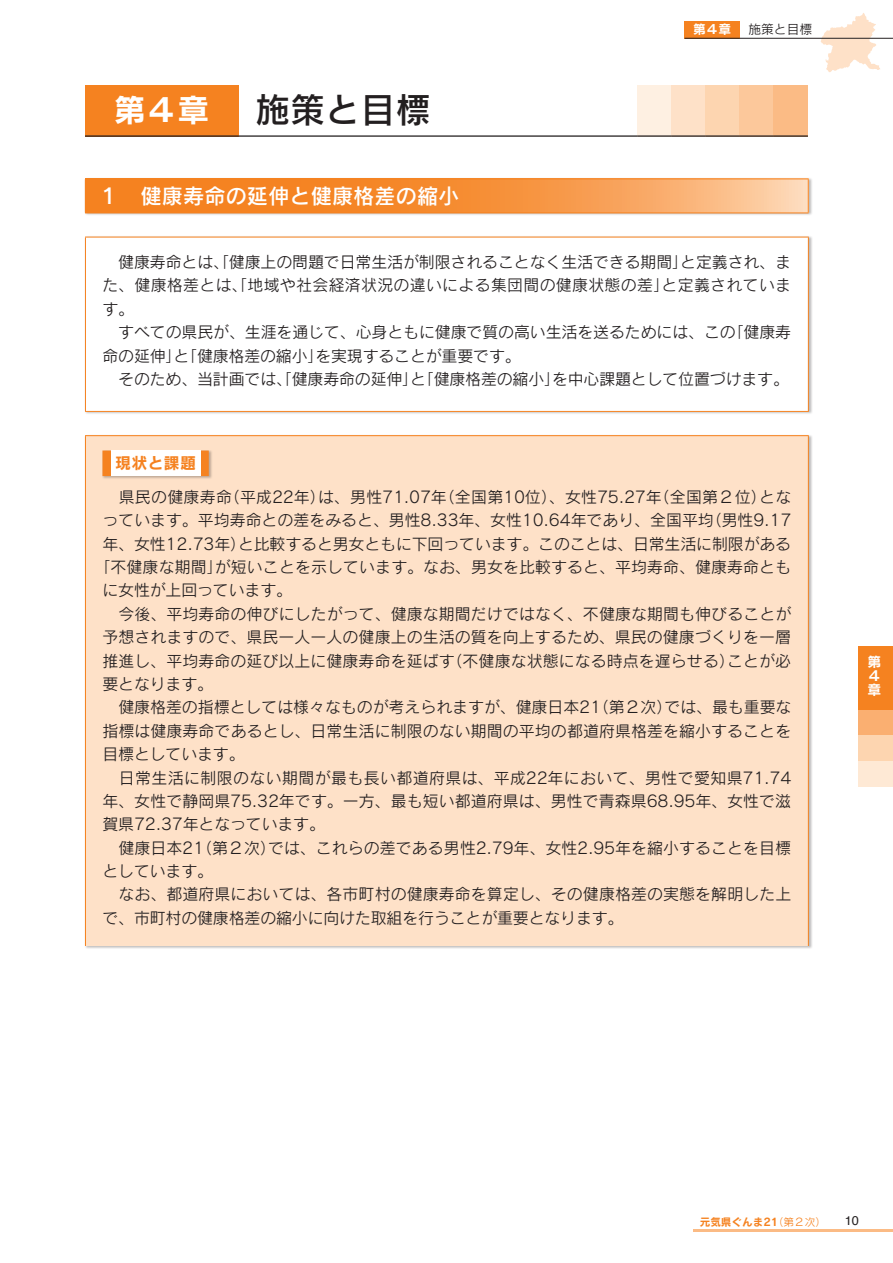
<style>
.page{position:relative;width:893px;height:1263px;background:#fff}
.page>*{position:absolute;margin:0;border:0;box-sizing:border-box;transform-origin:0 0}
.t1{font:35.1px "Rodin Pro DB";color:#231f20}
.t2{font:31.95px "Rodin Pro B";color:#fff}
.t3{font:21.3px "Rodin Pro DB";color:#fff}
.t4{font:15.9px/23.4px "Rodin Pro M";letter-spacing:.005em;color:#231f20}
.t5{font:15.9px "Rodin Pro M";letter-spacing:.025em;color:#231f20}
.t6{font:15.9px "Rodin Pro B";letter-spacing:.015em;color:#f58220}
.t7{font:13.8px/13.8px "Rodin Pro B";color:#fff;text-align:justify}
.t8{font:12.75px "Rodin Pro M";color:#231f20}
.t9{font:12.75px "Rodin Pro B";color:#fff}
.t10{font:12.75px "Helvetica";color:#231f20}
.t11{font:10.65px "Rodin Pro B";color:#f58220}
.s1{font-family:"Rodin Pro M"}
</style>
<div class="page">
<svg style="left:820px;top:13px;width:60px;height:59px"></svg>
<hr style="left:693px;top:1229px;width:200px;height:2px;background:#fbbb85">
<div style="left:685px;top:21px;width:55px;height:17px;background:#f58220"></div>
<hr style="left:685px;top:38px;width:55px;height:1px;background:#231f20">
<hr style="left:740px;top:38px;width:153px;height:1px;background:#231f20">
<div style="left:859px;top:646px;width:34px;height:64px;background:#f58220"></div>
<div style="left:859px;top:710px;width:34px;height:26px;background:#faaf71"></div>
<div style="left:859px;top:736px;width:34px;height:25px;background:#fdd5b0"></div>
<div style="left:859px;top:761px;width:34px;height:26px;background:#fee9d5"></div>
<div style="left:84px;top:178px;width:729px;height:772px;background:#231f20;opacity:.3"></div>
<svg style="left:86px;top:180px;width:722px;height:33px;background:#f69644"></svg>
<hr style="left:85px;top:179px;width:724px;height:1px;background:#f58220">
<hr style="left:85px;top:179px;width:1px;height:34px;background:#f58220">
<hr style="left:808px;top:179px;width:1px;height:34px;background:#f58220">
<hr style="left:85px;top:213px;width:724px;height:1px;background:#f58220">
<div style="left:85px;top:237px;width:723px;height:174px;background:#fff"></div>
<hr style="left:85px;top:237px;width:724px;height:1px;background:#f58220">
<hr style="left:85px;top:237px;width:1px;height:174px;background:#f58220">
<hr style="left:808px;top:237px;width:1px;height:174px;background:#f58220">
<hr style="left:85px;top:411px;width:724px;height:1px;background:#f58220">
<div style="left:85px;top:436px;width:723px;height:510px;background:#fee1c8"></div>
<hr style="left:85px;top:436px;width:1px;height:510px;background:#f58220">
<hr style="left:808px;top:436px;width:1px;height:510px;background:#f58220">
<hr style="left:85px;top:435px;width:724px;height:1px;background:#f58220">
<div style="left:102px;top:450px;width:111px;height:30px;background:#231f20;opacity:.3"></div>
<svg style="left:102px;top:450px;width:107px;height:26px"></svg>
<div style="left:111px;top:450px;width:89px;height:26px;background:#fff"></div>
<div style="left:85px;top:85px;width:153px;height:51px;background:#f58220"></div>
<div style="left:638px;top:85px;width:34px;height:51px;background:#fef0e2"></div>
<div style="left:672px;top:85px;width:34px;height:51px;background:#fee1c8"></div>
<div style="left:706px;top:85px;width:34px;height:51px;background:#fdd5b0"></div>
<div style="left:740px;top:85px;width:34px;height:51px;background:#fcc89b"></div>
<div style="left:774px;top:85px;width:34px;height:51px;background:#fbbb85"></div>
<hr style="left:85px;top:135px;width:153px;height:2px;background:#231f20">
<hr style="left:238px;top:135px;width:400px;height:2px;background:#231f20">
<hr style="left:638px;top:135px;width:34px;height:2px;background:#231f20">
<hr style="left:672px;top:135px;width:34px;height:2px;background:#231f20">
<hr style="left:706px;top:135px;width:34px;height:2px;background:#231f20">
<hr style="left:740px;top:135px;width:34px;height:2px;background:#231f20">
<hr style="left:774px;top:135px;width:34px;height:2px;background:#231f20">
<h2 class="t2" style="left:114px;top:89px;width:97px">第４章</h2>
<h1 class="t1" style="left:255px;top:87px;width:177px">施策と目標</h1>
<h3 class="t3" style="left:98px;top:182px;width:363px">１　健康寿命の延伸と健康格差の縮小</h3>
<p class="t9" style="left:693px;top:21px;width:40px">第４章</p>
<p class="t8" style="left:748px;top:21px;width:65px">施策と目標</p>
<p class="t4" style="left:102px;top:250px;width:690px">　健康寿命とは、「健康上の問題で日常生活が制限されることなく生活できる期間」と定義され、また、健康格差とは、「地域や社会経済状況の違いによる集団間の健康状態の差」と定義されています。<br>　すべての県民が、生涯を通じて、心身ともに健康で質の高い生活を送るためには、この「健康寿命の延伸」と「健康格差の縮小」を実現することが重要です。<br>　そのため、当計画では、「健康寿命の延伸」と「健康格差の縮小」を中心課題として位置づけます。</p>
<p class="t6" style="left:115px;top:453px;width:82px">現状と課題</p>
<p class="t4" style="left:102px;top:485px;width:690px">　県民の健康寿命（平成22年）は、男性71.07年（全国第10位）、女性75.27年（全国第２位）とな</p>
<p class="t4" style="left:102px;top:508px;width:690px">っています。平均寿命との差をみると、男性8.33年、女性10.64年であり、全国平均（男性9.17</p>
<p class="t4" style="left:102px;top:531px;width:690px">年、女性12.73年）と比較すると男女ともに下回っています。このことは、日常生活に制限がある</p>
<p class="t4" style="left:95px;top:555px;width:698px">「不健康な期間」が短いことを示しています。なお、男女を比較すると、平均寿命、健康寿命とも</p>
<p class="t4" style="left:102px;top:578px;width:191px">に女性が上回っています。</p>
<p class="t4" style="left:102px;top:601px;width:690px">　今後、平均寿命の伸びにしたがって、健康な期間だけではなく、不健康な期間も伸びることが</p>
<p class="t4" style="left:102px;top:625px;width:690px">予想されますので、県民一人一人の健康上の生活の質を向上するため、県民の健康づくりを一層</p>
<p class="t4" style="left:102px;top:648px;width:690px">推進し、平均寿命の延び以上に健康寿命を延ばす（不健康な状態になる時点を遅らせる）ことが必</p>
<p class="t4" style="left:102px;top:672px;width:112px">要となります。</p>
<p class="t4" style="left:102px;top:695px;width:691px">　健康格差の指標としては様々なものが考えられますが、健康日本21（第２次）では、最も重要な</p>
<p class="t4" style="left:102px;top:718px;width:690px">指標は健康寿命であるとし、日常生活に制限のない期間の平均の都道府県格差を縮小することを</p>
<p class="t4" style="left:102px;top:742px;width:144px">目標としています。</p>
<p class="t5" style="left:102px;top:767px;width:690px">　日常生活に制限のない期間が最も長い都道府県は、平成22年において、男性で愛知県71.74</p>
<p class="t4" style="left:102px;top:789px;width:690px">年、女性で静岡県75.32年です。一方、最も短い都道府県は、男性で青森県68.95年、女性で滋</p>
<p class="t4" style="left:102px;top:812px;width:224px">賀県72.37年となっています。</p>
<p class="t4" style="left:102px;top:835px;width:690px">　健康日本21（第２次）では、これらの差である男性2.79年、女性2.95年を縮小することを目標</p>
<p class="t4" style="left:102px;top:859px;width:112px">としています。</p>
<p class="t4" style="left:102px;top:882px;width:690px">　なお、都道府県においては、各市町村の健康寿命を算定し、その健康格差の実態を解明した上</p>
<p class="t4" style="left:102px;top:906px;width:523px">で、市町村の健康格差の縮小に向けた取組を行うことが重要となります。</p>
<p class="t7" style="left:867px;top:654px;width:15px">第４章</p>
<p class="t11" style="left:700px;top:1214px;width:128px">元気県ぐんま21<span class="s1">（第２次）</span></p>
<p class="t10" style="left:845px;top:1211px;width:16px">10</p>
</div>
